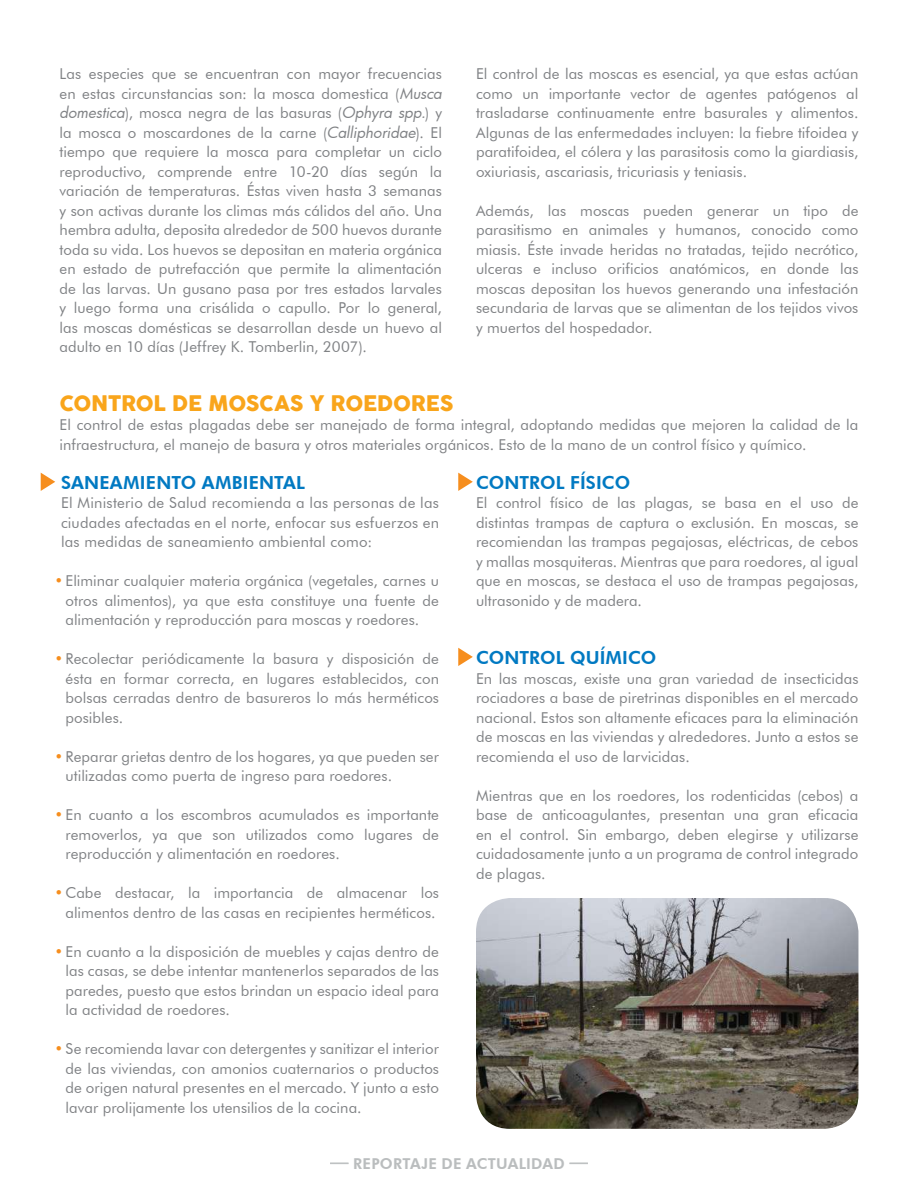
<style>
.page{position:relative;width:918px;height:1188px;background:#fff}
.page>*{position:absolute;margin:0;border:0;box-sizing:border-box;transform-origin:0 0}
.t1{font:21px "COCOGOOSE";letter-spacing:-.01em;color:#f9a51b}
.t2{font:800 18px "Futura BT";letter-spacing:.005em;color:#0079c2}
.t3{font:15px/19.5px "Futura BT";letter-spacing:.005em;color:#808285;text-align:justify}
.t4{font:800 15px "Futura BT";letter-spacing:.02em;color:#babdbe}
.s1{font-family:"Futura";font-style:italic}
.s2{color:#f68e1e}
</style>
<div class="page">
<svg style="left:41px;top:473px;width:14px;height:18px"></svg>
<svg style="left:458px;top:473px;width:15px;height:18px"></svg>
<svg style="left:458px;top:648px;width:15px;height:18px"></svg>
<img style="left:476px;top:898px;width:382px;height:231px">
<svg style="left:330px;top:1163px;width:19px;height:1px"></svg>
<svg style="left:569px;top:1163px;width:19px;height:1px"></svg>
<p class="t3" style="left:60px;top:64px;width:384px">Las especies que se encuentran con mayor frecuencias en estas circunstancias son: la mosca domestica (<span class="s1">Musca domestica</span>), mosca negra de las basuras (<span class="s1">Ophyra spp.</span>) y la mosca o moscardones de la carne (<span class="s1">Calliphoridae</span>). El tiempo que requiere la mosca para completar un ciclo reproductivo, comprende entre 10-20 días según la variación de temperaturas. Éstas viven hasta 3 semanas y son activas durante los climas más cálidos del año. Una hembra adulta, deposita alrededor de 500 huevos durante toda su vida. Los huevos se depositan en materia orgánica en estado de putrefacción que permite la alimentación de las larvas. Un gusano pasa por tres estados larvales y luego forma una crisálida o capullo. Por lo general, las moscas domésticas se desarrollan desde un huevo al adulto en 10 días (Jeffrey K. Tomberlin, 2007).</p>
<p class="t3" style="left:476px;top:64px;width:384px">El control de las moscas es esencial, ya que estas actúan como un importante vector de agentes patógenos al trasladarse continuamente entre basurales y alimentos.<br>Algunas de las enfermedades incluyen: la fiebre tifoidea y paratifoidea, el cólera y las parasitosis como la giardiasis, oxiuriasis, ascariasis, tricuriasis y teniasis.</p>
<p class="t3" style="left:476px;top:200px;width:384px">Además, las moscas pueden generar un tipo de parasitismo en animales y humanos, conocido como miasis. Éste invade heridas no tratadas, tejido necrótico, ulceras e incluso orificios anatómicos, en donde las moscas depositan los huevos generando una infestación secundaria de larvas que se alimentan de los tejidos vivos y muertos del hospedador.</p>
<h1 class="t1" style="left:60px;top:388px;width:396px">CONTROL DE MOSCAS Y ROEDORES</h1>
<p class="t3" style="left:60px;top:415px;width:800px">El control de estas plagadas debe ser manejado de forma integral, adoptando medidas que mejoren la calidad de la infraestructura, el manejo de basura y otros materiales orgánicos. Esto de la mano de un control físico y químico.</p>
<p class="t2" style="left:61px;top:471px;width:246px">SANEAMIENTO AMBIENTAL</p>
<p class="t3" style="left:61px;top:493px;width:379px">El Ministerio de Salud recomienda a las personas de las ciudades afectadas en el norte, enfocar sus esfuerzos en las medidas de saneamiento ambiental como:</p>
<p class="t3" style="left:66px;top:571px;width:375px;text-indent:-11px"><span class="s2">•</span>Eliminar cualquier materia orgánica (vegetales, carnes u otros alimentos), ya que esta constituye una fuente de alimentación y reproducción para moscas y roedores.</p>
<p class="t3" style="left:66px;top:649px;width:375px;text-indent:-11px"><span class="s2">•</span>Recolectar periódicamente la basura y disposición de ésta en formar correcta, en lugares establecidos, con bolsas cerradas dentro de basureros lo más herméticos posibles.</p>
<p class="t3" style="left:66px;top:746px;width:375px;text-indent:-11px"><span class="s2">•</span>Reparar grietas dentro de los hogares, ya que pueden ser utilizadas como puerta de ingreso para roedores.</p>
<p class="t3" style="left:66px;top:805px;width:375px;text-indent:-11px"><span class="s2">•</span>En cuanto a los escombros acumulados es importante removerlos, ya que son utilizados como lugares de reproducción y alimentación en roedores.</p>
<p class="t3" style="left:55px;top:883px;width:386px;text-align:center"><span class="s2">•</span>Cabe destacar, la importancia de almacenar los alimentos dentro de las casas en recipientes herméticos.</p>
<p class="t3" style="left:66px;top:941px;width:375px;text-indent:-11px"><span class="s2">•</span>En cuanto a la disposición de muebles y cajas dentro de las casas, se debe intentar mantenerlos separados de las paredes, puesto que estos brindan un espacio ideal para la actividad de roedores.</p>
<p class="t3" style="left:66px;top:1039px;width:375px;text-indent:-11px"><span class="s2">•</span>Se recomienda lavar con detergentes y sanitizar el interior de las viviendas, con amonios cuaternarios o productos de origen natural presentes en el mercado. Y junto a esto lavar prolijamente los utensilios de la cocina.</p>
<p class="t2" style="left:476px;top:471px;width:156px">CONTROL FÍSICO</p>
<p class="t3" style="left:476px;top:493px;width:384px">El control físico de las plagas, se basa en el uso de distintas trampas de captura o exclusión. En moscas, se recomiendan las trampas pegajosas, eléctricas, de cebos y mallas mosquiteras. Mientras que para roedores, al igual que en moscas, se destaca el uso de trampas pegajosas, ultrasonido y de madera.</p>
<p class="t2" style="left:476px;top:647px;width:182px">CONTROL QUÍMICO</p>
<p class="t3" style="left:476px;top:668px;width:384px">En las moscas, existe una gran variedad de insecticidas rociadores a base de piretrinas disponibles en el mercado nacional. Estos son altamente eficaces para la eliminación de moscas en las viviendas y alrededores. Junto a estos se recomienda el uso de larvicidas.</p>
<p class="t3" style="left:476px;top:785px;width:384px">Mientras que en los roedores, los rodenticidas (cebos) a base de anticoagulantes, presentan una gran eficacia en el control. Sin embargo, deben elegirse y utilizarse cuidadosamente junto a un programa de control integrado de plagas.</p>
<p class="t4" style="left:353px;top:1154px;width:213px">REPORTAJE DE ACTUALIDAD</p>
</div>
